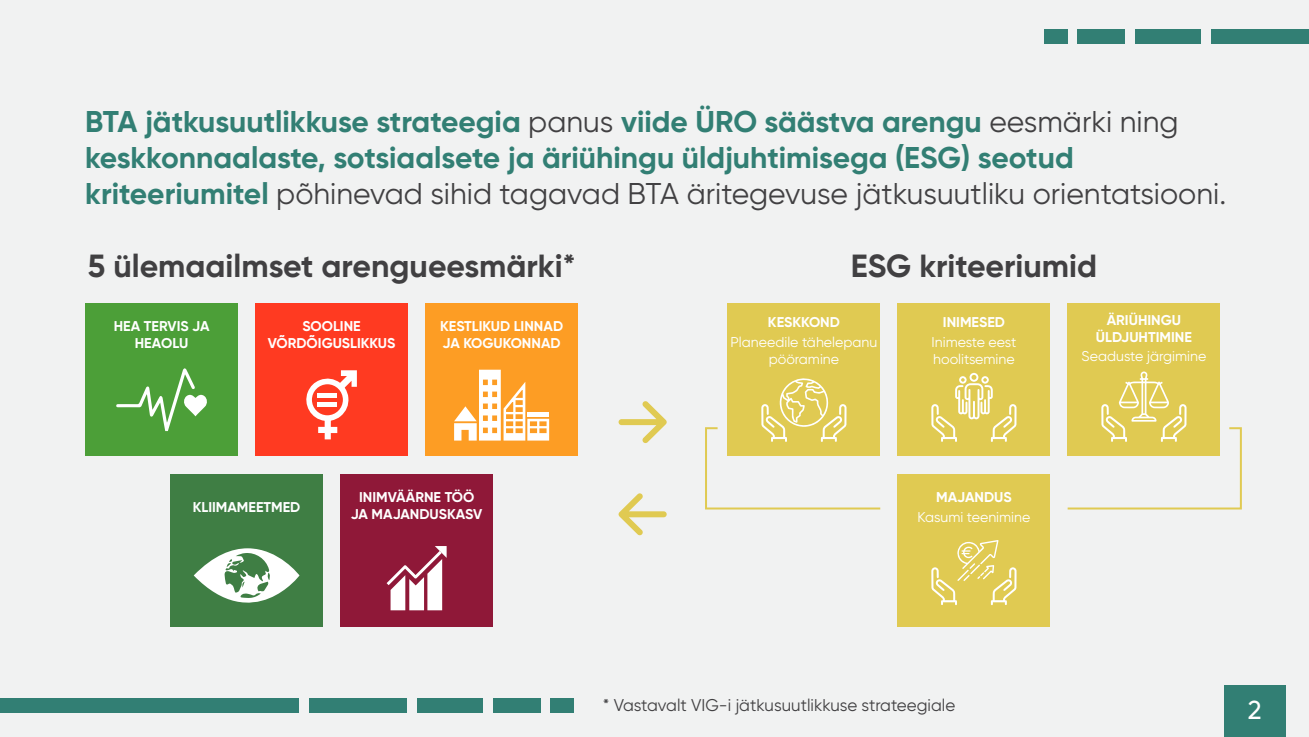
<style>
.page{position:relative;width:1309px;height:737px;background:#f1f2f2}
.page>*{position:absolute;margin:0;border:0;box-sizing:border-box;transform-origin:0 0}
.t1{font:700 32px "Gilroy";color:#414042}
.t2{font:700 30px/36px "Gilroy";color:#327f74}
.t3{font:500 26px "Gilroy";color:#fff}
.t4{font:17px "Gilroy";color:#414042}
.t5{font:700 14.2px/17px "Gilroy";color:#fff;text-align:center}
.t6{font:14.2px/17px "Gilroy";color:#fff}
.s1{font-weight:400;color:#414042}
</style>
<div class="page">
<div style="left:898px;top:474px;width:152px;height:152px;background:#e0ca52"></div>
<div style="left:1068px;top:303px;width:152px;height:153px;background:#e0ca52"></div>
<div style="left:898px;top:303px;width:152px;height:153px;background:#e0ca52"></div>
<svg style="left:931px;top:540px;width:86px;height:65px"></svg>
<div style="left:728px;top:303px;width:152px;height:153px;background:#e0ca52"></div>
<div style="left:255px;top:303px;width:153px;height:153px;background:#ff3a21"></div>
<div style="left:340px;top:474px;width:153px;height:152px;background:#8f1838"></div>
<div style="left:425px;top:303px;width:153px;height:153px;background:#fd9d24"></div>
<div style="left:170px;top:474px;width:153px;height:152px;background:#3f7e44"></div>
<div style="left:85px;top:303px;width:153px;height:153px;background:#4c9f38"></div>
<div style="left:1224px;top:686px;width:61px;height:51px;background:#327f74"></div>
<div style="left:0;top:698px;width:299px;height:15px;background:#327f74"></div>
<div style="left:309px;top:698px;width:98px;height:15px;background:#327f74"></div>
<div style="left:417px;top:698px;width:66px;height:15px;background:#327f74"></div>
<div style="left:493px;top:698px;width:47px;height:15px;background:#327f74"></div>
<div style="left:551px;top:698px;width:23px;height:15px;background:#327f74"></div>
<div style="left:1211px;top:29px;width:98px;height:15px;background:#327f74"></div>
<div style="left:1135px;top:29px;width:66px;height:15px;background:#327f74"></div>
<div style="left:1078px;top:29px;width:47px;height:15px;background:#327f74"></div>
<div style="left:1044px;top:29px;width:23px;height:15px;background:#327f74"></div>
<svg style="left:931px;top:373px;width:86px;height:69px"></svg>
<svg style="left:1067px;top:371px;width:175px;height:139px"></svg>
<svg style="left:116px;top:368px;width:91px;height:63px"></svg>
<svg style="left:306px;top:370px;width:51px;height:69px"></svg>
<div style="left:318px;top:393px;width:19px;height:5px;background:#fff"></div>
<hr style="left:318px;top:402px;width:19px;height:4px;background:#fff">
<svg style="left:387px;top:546px;width:60px;height:64px"></svg>
<svg style="left:454px;top:370px;width:95px;height:71px"></svg>
<svg style="left:194px;top:548px;width:106px;height:55px"></svg>
<svg style="left:619px;top:401px;width:48px;height:42px"></svg>
<svg style="left:619px;top:493px;width:48px;height:43px"></svg>
<svg style="left:705px;top:377px;width:176px;height:133px"></svg>
<p class="t2" style="left:85px;top:103px;width:1143px">BTA jätkusuutlikkuse strateegia <span class="s1">panus</span> viide ÜRO säästva arengu <span class="s1">eesmärki ning </span>keskkonnaalaste, sotsiaalsete ja äriühingu üldjuhtimisega (ESG) seotud kriteeriumitel <span class="s1">põhinevad sihid tagavad BTA äritegevuse jätkusuutliku orientatsiooni.</span></p>
<p class="t1" style="left:88px;top:245px;width:489px">5 ülemaailmset arengueesmärki*</p>
<p class="t1" style="left:851px;top:245px;width:248px">ESG kriteeriumid</p>
<p class="t5" style="left:114px;top:317px;width:97px">HEA TERVIS JA</p>
<p class="t5" style="left:943px;top:313px;width:64px">INIMESED</p>
<p class="t5" style="left:135px;top:334px;width:55px">HEAOLU</p>
<p class="t5" style="left:768px;top:313px;width:73px">KESKKOND</p>
<p class="t5" style="left:268px;top:317px;width:129px">SOOLINE<br>VÕRDÕIGUSLIKKUS</p>
<p class="t5" style="left:440px;top:317px;width:124px;text-align:left">KESTLIKUD LINNAD<br>JA KOGUKONNAD</p>
<p class="t6" style="left:731px;top:334px;width:148px;text-align:center">Planeedile tähelepanu pööramine</p>
<p class="t6" style="left:932px;top:334px;width:86px">Inimeste eest hoolitsemine</p>
<p class="t5" style="left:193px;top:498px;width:109px">KLIIMAMEETMED</p>
<p class="t5" style="left:351px;top:488px;width:133px">INIMVÄÄRNE TÖÖ<br>JA MAJANDUSKASV</p>
<p class="t5" style="left:936px;top:488px;width:77px">MAJANDUS</p>
<p class="t6" style="left:918px;top:509px;width:114px">Kasumi teenimine</p>
<p class="t5" style="left:1096px;top:311px;width:97px">ÄRIÜHINGU<br>ÜLDJUHTIMINE</p>
<p class="t6" style="left:1082px;top:348px;width:126px">Seaduste järgimine</p>
<p class="t4" style="left:603px;top:695px;width:354px">* Vastavalt VIG-i jätkusuutlikkuse strateegiale</p>
<p class="t3" style="left:1248px;top:694px;width:15px">2</p>
</div>
